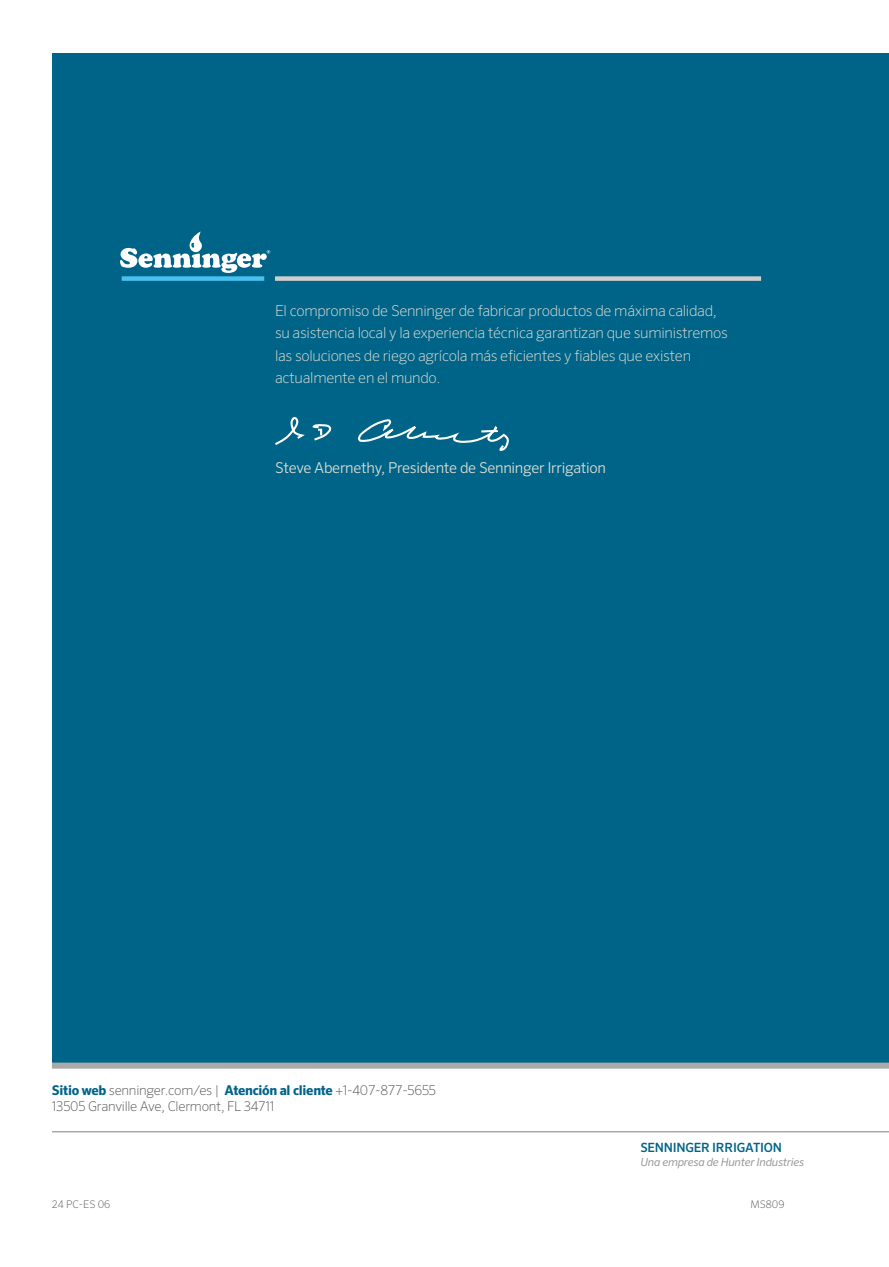
<style>
.page{position:relative;width:889px;height:1267px;background:#fff}
.page>*{position:absolute;margin:0;border:0;box-sizing:border-box;transform-origin:0 0}
.t1{font:200 15px/22.5px "Sero Pro";letter-spacing:-.02em;color:#e2ded2}
.t2{font:300 15px "Sero Pro";letter-spacing:-.02em;color:#e2ded2}
.t3{font:200 13.5px/16.2px "Sero Pro";letter-spacing:-.02em;color:#565855}
.t4{font:500 12.75px "Sero Pro";letter-spacing:-.02em;color:#006489}
.t5{font:italic 11.25px "Sero Pro";letter-spacing:-.02em;color:#9b9896}
.t6{font:200 10.5px "Sero Pro";color:#565855}
.s1{font-weight:700;color:#006489}
</style>
<div class="page">
<div style="left:52px;top:53px;width:837px;height:1009px;background:#006489"></div>
<svg style="left:120px;top:231px;width:150px;height:42px"></svg>
<div style="left:275px;top:276px;width:486px;height:5px;background:#d0cecc"></div>
<div style="left:122px;top:276px;width:142px;height:5px;background:#48c1ef"></div>
<div style="left:52px;top:1062px;width:837px;height:6px;background:#aba9a7"></div>
<hr style="left:52px;top:1131px;width:837px;height:1px;background:#aba9a7">
<svg style="left:275px;top:417px;width:29px;height:28px"></svg>
<svg style="left:312px;top:424px;width:20px;height:17px"></svg>
<svg style="left:358px;top:419px;width:151px;height:32px"></svg>
<p class="t1" style="left:275px;top:299px;width:454px">El compromiso de Senninger de fabricar productos de máxima calidad, su asistencia local y la experiencia técnica garantizan que suministremos las soluciones de riego agrícola más eficientes y fiables que existen actualmente en el mundo.</p>
<p class="t2" style="left:275px;top:459px;width:332px">Steve Abernethy, Presidente de Senninger Irrigation</p>
<p class="t3" style="left:52px;top:1081px;width:386px"><span class="s1">Sitio web</span> senninger.com/es | <span class="s1">Atención al cliente</span> +1-407-877-5655<br>13505 Granville Ave, Clermont, FL 34711</p>
<p class="t4" style="left:640px;top:1140px;width:143px">SENNINGER IRRIGATION</p>
<p class="t5" style="left:640px;top:1155px;width:165px">Una empresa de Hunter Industries</p>
<p class="t6" style="left:52px;top:1198px;width:60px">24 PC-ES 06</p>
<p class="t6" style="left:750px;top:1198px;width:36px">MS809</p>
</div>
